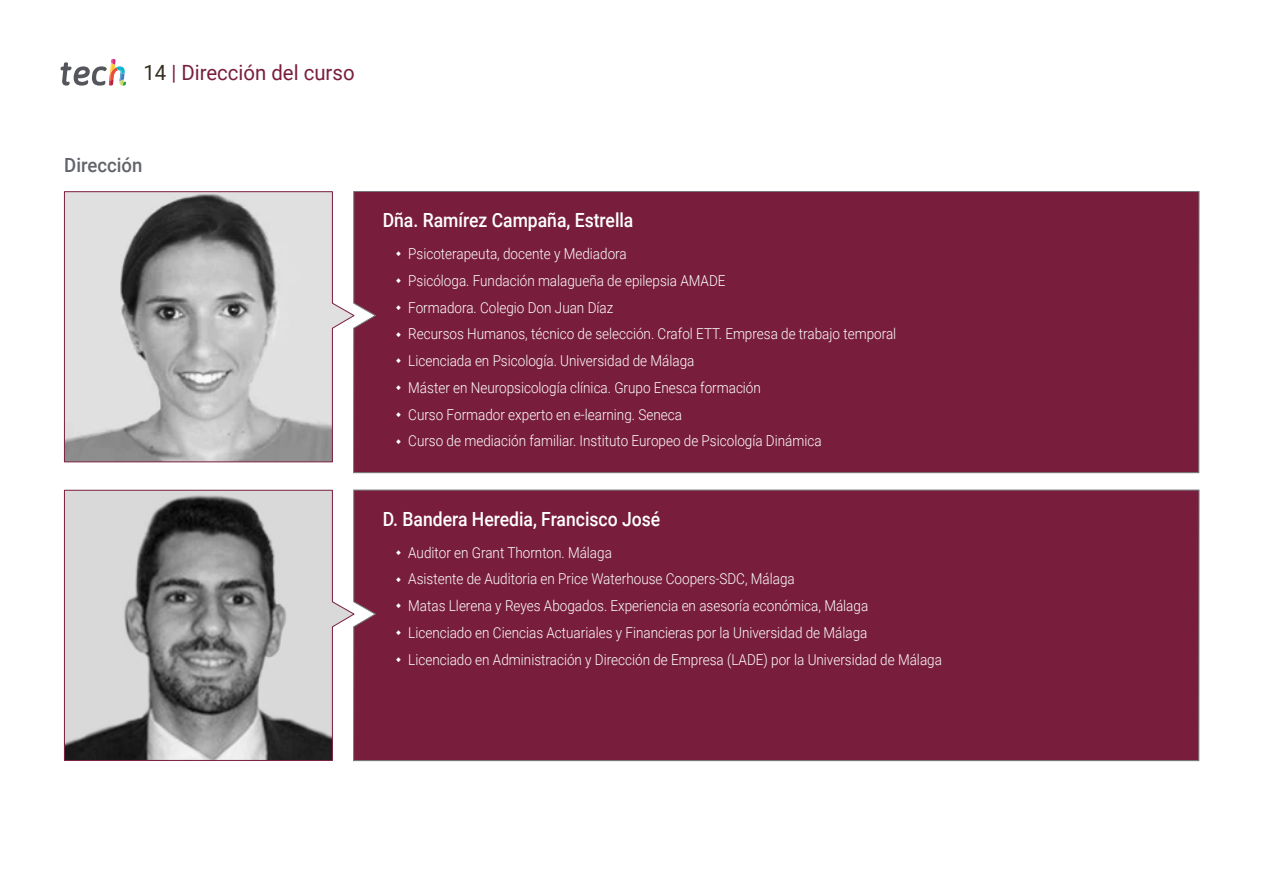
<style>
.page{position:relative;width:1263px;height:893px;background:#fff}
.page>*{position:absolute;margin:0;border:0;box-sizing:border-box;transform-origin:0 0}
.t1{font:21px "Roboto";color:#791e3c}
.t2{font:500 19.5px "Roboto";color:#fff;scale:.9 1}
.t3{font:500 19.5px "Roboto";color:#61646a;scale:.95 1}
.t4{font:300 15px/26.7px "Roboto";color:#fff;scale:.9 1}
.s1{color:#312e20}
</style>
<div class="page">
<svg style="left:61px;top:59px;width:65px;height:27px"></svg>
<div style="left:353px;top:191px;width:846px;height:282px;background:#781e3c"></div>
<div style="left:355px;top:490px;width:844px;height:271px;background:#781e3c"></div>
<svg style="left:64px;top:191px;width:291px;height:271px"></svg>
<svg style="left:64px;top:490px;width:291px;height:271px"></svg>
<svg style="left:396px;top:251px;width:5px;height:5px"></svg>
<svg style="left:396px;top:278px;width:5px;height:5px"></svg>
<svg style="left:396px;top:305px;width:5px;height:5px"></svg>
<svg style="left:396px;top:332px;width:5px;height:5px"></svg>
<svg style="left:396px;top:358px;width:5px;height:6px"></svg>
<svg style="left:396px;top:385px;width:5px;height:5px"></svg>
<svg style="left:396px;top:412px;width:5px;height:5px"></svg>
<svg style="left:396px;top:439px;width:5px;height:5px"></svg>
<svg style="left:396px;top:550px;width:5px;height:5px"></svg>
<svg style="left:396px;top:577px;width:5px;height:5px"></svg>
<svg style="left:396px;top:604px;width:5px;height:5px"></svg>
<svg style="left:396px;top:630px;width:5px;height:5px"></svg>
<svg style="left:396px;top:657px;width:5px;height:5px"></svg>
<h1 class="t1" style="left:144px;top:57px;width:213px"><span class="s1">14</span> | Dirección del curso</h1>
<h2 class="t3" style="left:64px;top:152px;width:84px">Dirección</h2>
<h2 class="t2" style="left:383px;top:207px;width:280px">Dña. Ramírez Campaña, Estrella</h2>
<p class="t4" style="left:408px;top:240px;width:544px">Psicoterapeuta, docente y Mediadora<br>Psicóloga. Fundación malagueña de epilepsia AMADE<br>Formadora. Colegio Don Juan Díaz<br>Recursos Humanos, técnico de selección. Crafol ETT. Empresa de trabajo temporal Licenciada en Psicología. Universidad de Málaga<br>Máster en Neuropsicología clínica. Grupo Enesca formación<br>Curso Formador experto en e-learning. Seneca<br>Curso de mediación familiar. Instituto Europeo de Psicología Dinámica</p>
<h2 class="t2" style="left:383px;top:505px;width:310px">D. Bandera Heredia, Francisco José</h2>
<p class="t4" style="left:408px;top:538px;width:594px">Auditor en Grant Thornton. Málaga<br>Asistente de Auditoria en Price Waterhouse Coopers-SDC, Málaga<br>Matas Llerena y Reyes Abogados. Experiencia en asesoría económica, Málaga<br>Licenciado en Ciencias Actuariales y Financieras por la Universidad de Málaga<br>Licenciado en Administración y Dirección de Empresa (LADE) por la Universidad de Málaga</p>
</div>
